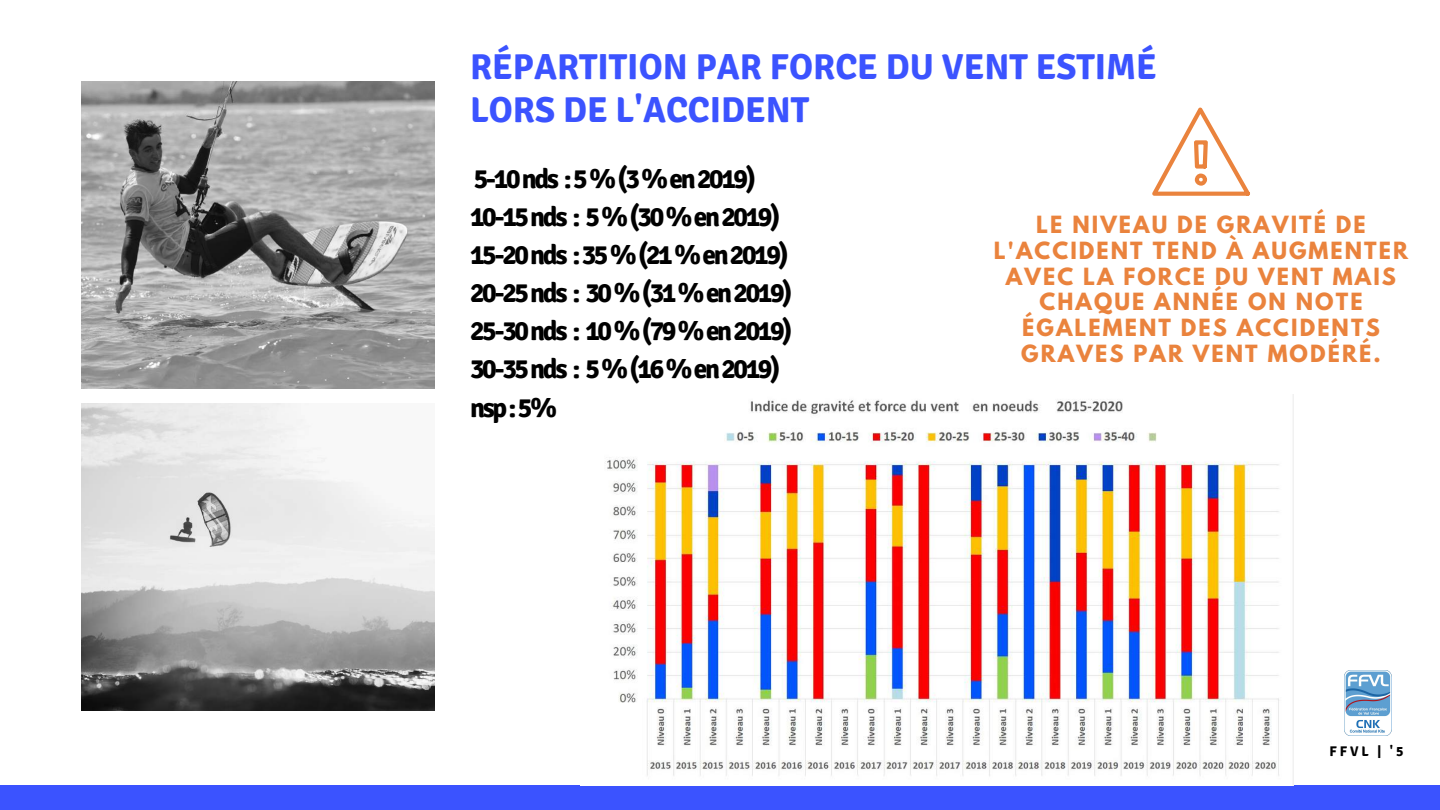
<style>
.page{position:relative;width:1440px;height:810px;background:#fff}
.page>*{position:absolute;margin:0;border:0;box-sizing:border-box;transform-origin:0 0}
.t1{font:700 36px/42.7px "Signika";color:#3b53ff}
.t2{font:700 27.4px/38.1px "Signika";letter-spacing:-.085em;color:#000}
.t3{font:700 21px/25.9px "League Spartan";letter-spacing:.1em;color:#ea833d;text-align:center}
.t4{font:700 14px "Signika";color:#000}
</style>
<div class="page">
<img style="left:81px;top:81px;width:353px;height:307px">
<img style="left:81px;top:404px;width:353px;height:307px">
<div style="left:0;top:785px;width:1440px;height:25px;background:#3b53ff"></div>
<svg style="left:1152px;top:108px;width:98px;height:88px"></svg>
<img style="left:581px;top:395px;width:713px;height:391px">
<img style="left:1344px;top:671px;width:48px;height:64px">
<h1 class="t1" style="left:470px;top:46px;width:688px">RÉPARTITION PAR FORCE DU VENT ESTIMÉ<br>LORS DE L'ACCIDENT</h1>
<p class="t2" style="left:470px;top:160px;width:324px">5-10nds :5%(3%en2019)<br>10-15nds : 5%(30%en2019)<br>15-20nds :35%(21%en2019)<br>20-25nds : 30%(31%en2019)<br>25-30nds : 10%(79%en2019)<br>30-35nds : 5%(16%en2019) nsp:5%</p>
<p class="t3" style="left:994px;top:214px;width:416px">LE NIVEAU DE GRAVITÉ DE<br>L'ACCIDENT TEND À AUGMENTER<br>AVEC LA FORCE DU VENT MAIS<br>CHAQUE ANNÉE ON NOTE<br>ÉGALEMENT DES ACCIDENTS<br>GRAVES PAR VENT MODÉRÉ.</p>
<p class="t4" style="left:1330px;top:743px;width:75px">FFVL | '5</p>
</div>
